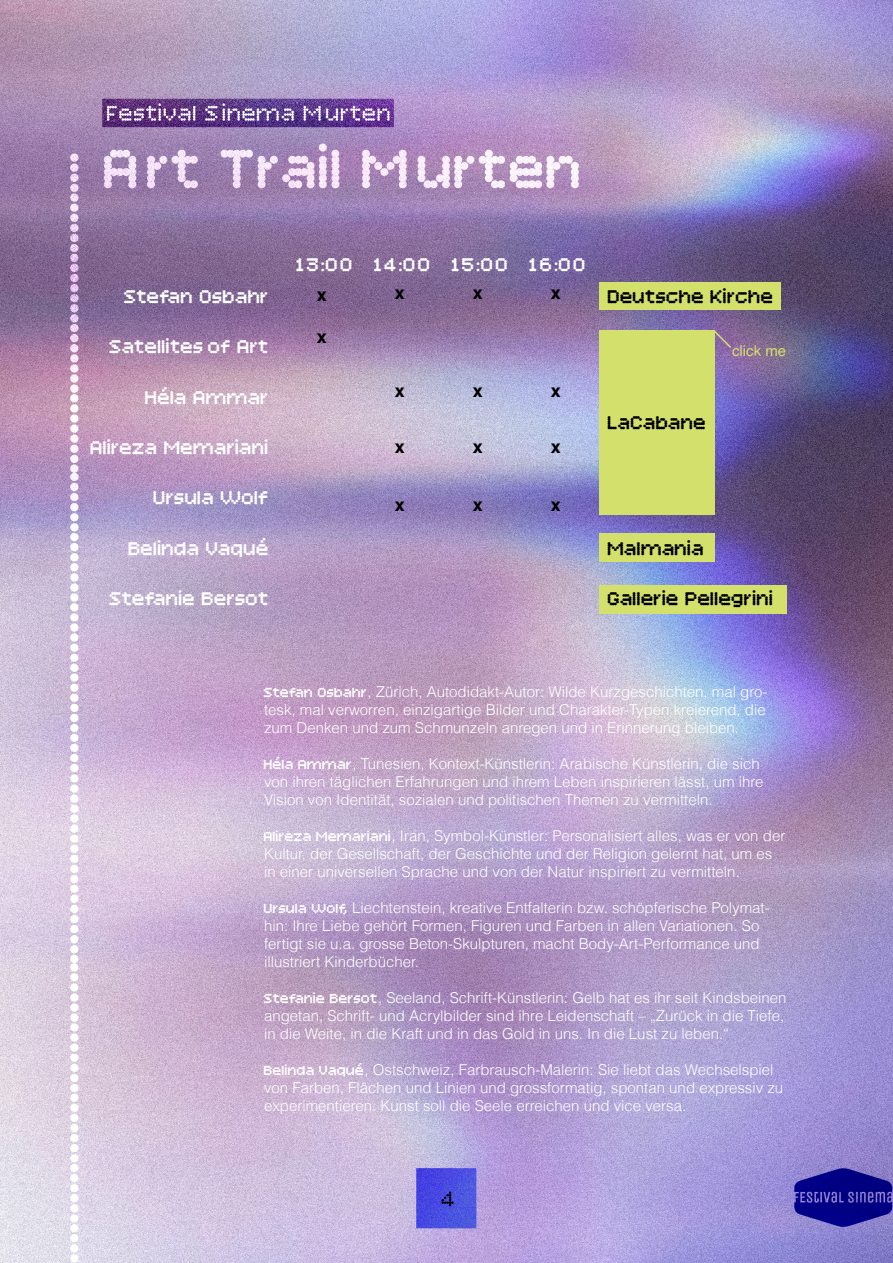
<style>
.page{position:relative;width:893px;height:1263px;background:#fff}
.page>*{position:absolute;margin:0;border:0;box-sizing:border-box;transform-origin:0 0}
.t1{font:21px "Bitcount Prop Single Medium Circle";color:#fff}
.t2{font:21px "Bitcount Prop Single Medium Circle";color:#000}
.t3{font:700 18px "Helvetica";color:#000}
.t4{font:300 15px/18px "Helvetica";color:#fff}
.t5{font:15px "Helvetica";color:#d3dd70}
.s1{font-family:"Bitcount Prop Single Medium Circle";font-weight:400}
</style>
<div class="page">
<img style="left:0;top:0;width:893px;height:1263px">
<div style="left:599px;top:282px;width:181px;height:28px;background:#d3e06b"></div>
<div style="left:599px;top:330px;width:115px;height:184px;background:#d3e06b"></div>
<div style="left:599px;top:533px;width:115px;height:29px;background:#d3e06b"></div>
<div style="left:599px;top:585px;width:188px;height:29px;background:#d3e06b"></div>
<svg style="left:711px;top:328px;width:22px;height:22px"></svg>
<h1 class="t1" style="left:124px;top:281px;width:146px">Stefan Osbahr</h1>
<h1 class="t1" style="left:110px;top:332px;width:161px">Satellites of Art</h1>
<h1 class="t1" style="left:145px;top:382px;width:125px">Héla Ammar</h1>
<h1 class="t1" style="left:91px;top:433px;width:180px">Alireza Memariani</h1>
<h1 class="t1" style="left:154px;top:483px;width:117px">Ursula Wolf</h1>
<h1 class="t1" style="left:129px;top:533px;width:142px">Belinda Vaqué</h1>
<h1 class="t1" style="left:110px;top:584px;width:161px">Stefanie Bersot</h1>
<h1 class="t1" style="left:297px;top:250px;width:293px">13:00 14:00 15:00 16:00</h1>
<p class="t3" style="left:317px;top:280px;width:12px">x</p>
<p class="t3" style="left:395px;top:279px;width:12px">x</p>
<p class="t3" style="left:473px;top:279px;width:12px">x</p>
<p class="t3" style="left:551px;top:279px;width:12px">x</p>
<p class="t3" style="left:317px;top:322px;width:12px">x</p>
<p class="t3" style="left:395px;top:376px;width:12px">x</p>
<p class="t3" style="left:473px;top:376px;width:12px">x</p>
<p class="t3" style="left:551px;top:376px;width:12px">x</p>
<p class="t3" style="left:395px;top:432px;width:12px">x</p>
<p class="t3" style="left:473px;top:432px;width:12px">x</p>
<p class="t3" style="left:551px;top:432px;width:12px">x</p>
<p class="t3" style="left:395px;top:490px;width:12px">x</p>
<p class="t3" style="left:473px;top:490px;width:12px">x</p>
<p class="t3" style="left:551px;top:490px;width:12px">x</p>
<h1 class="t2" style="left:608px;top:281px;width:167px">Deutsche Kirche</h1>
<h1 class="t2" style="left:608px;top:407px;width:100px">LaCabane</h1>
<p class="t5" style="left:732px;top:339px;width:56px">click me</p>
<h1 class="t2" style="left:608px;top:533px;width:98px">Malmania</h1>
<h1 class="t2" style="left:608px;top:584px;width:167px">Gallerie Pellegrini</h1>
<p class="t4" style="left:264px;top:682px;width:505px;text-align:justify"><span class="s1">Stefan Osbahr</span>, Zürich, Autodidakt-Autor: Wilde Kurzgeschichten, mal gro&shy;tesk, mal verworren, einzigartige Bilder und Charakter-Typen kreierend, die zum Denken und zum Schmunzeln anregen und in Erinnerung bleiben.</p>
<p class="t4" style="left:264px;top:754px;width:501px"><span class="s1">Héla Ammar</span>, Tunesien, Kontext-Künstlerin: Arabische Künstlerin, die sich von ihren täglichen Erfahrungen und ihrem Leben inspirieren lässt, um ihre<br>Vision von Identität, sozialen und politischen Themen zu vermitteln.</p>
<p class="t4" style="left:264px;top:826px;width:523px"><span class="s1">Alireza Memariani</span>, Iran, Symbol-Künstler: Personalisiert alles, was er von der<br>Kultur, der Gesellschaft, der Geschichte und der Religion gelernt hat, um es in einer universellen Sprache und von der Natur inspiriert zu vermitteln.</p>
<p class="t4" style="left:264px;top:898px;width:507px"><span class="s1">Ursula Wolf,</span> Liechtenstein, kreative Entfalterin bzw. schöpferische Polymat&shy;hin: Ihre Liebe gehört Formen, Figuren und Farben in allen Variationen. So fertigt sie u.a. grosse Beton-Skulpturen, macht Body-Art-Performance und illustriert Kinderbücher.</p>
<p class="t4" style="left:264px;top:988px;width:524px"><span class="s1">Stefanie Bersot</span>, Seeland, Schrift-Künstlerin: Gelb hat es ihr seit Kindsbeinen angetan, Schrift- und Acrylbilder sind ihre Leidenschaft – „Zurück in die Tiefe, in die Weite, in die Kraft und in das Gold in uns. In die Lust zu leben.“</p>
<p class="t4" style="left:264px;top:1060px;width:521px"><span class="s1">Belinda Vaqué</span>, Ostschweiz, Farbrausch-Malerin: Sie liebt das Wechselspiel von Farben, Flächen und Linien und grossformatig, spontan und expressiv zu experimentieren. Kunst soll die Seele erreichen und vice versa.</p>
</div>
